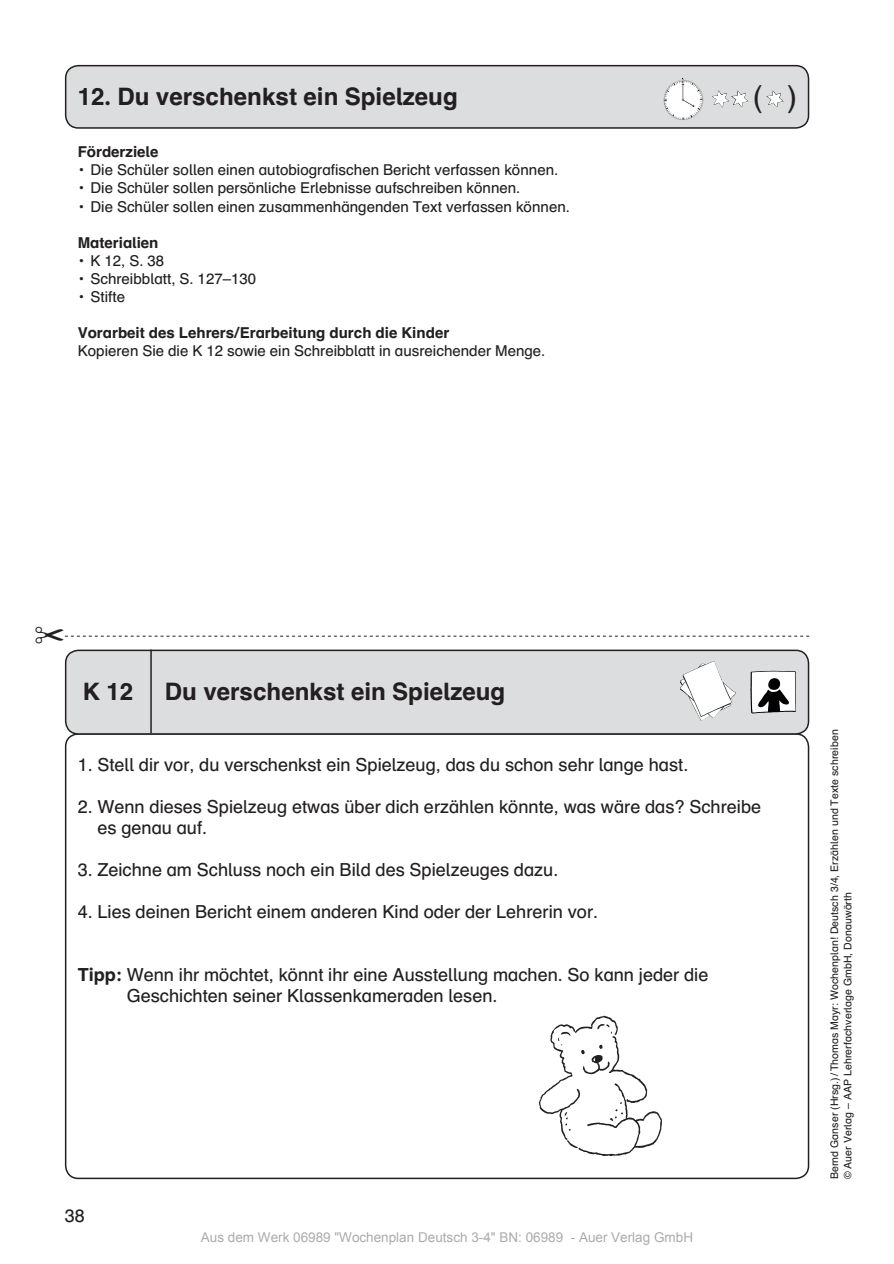
<style>
.page{position:relative;width:894px;height:1264px;background:#fff}
.page>*{position:absolute;margin:0;border:0;box-sizing:border-box;transform-origin:0 0}
.t1{font:30px "Auer Schulbuch";color:#231f20}
.t2{font:700 24px "Auer Schulbuch";color:#231f20}
.t3{font:18px/21px "Auer Schulbuch";color:#231f20}
.t4{font:15px "Auer Schulbuch";color:#231f20}
.t5{font:700 15px "Auer Schulbuch";color:#231f20}
.t6{font:13.5px "Arial";color:#ababab}
.t7{font:10.5px/13.5px "Auer Schulbuch";letter-spacing:.005em;color:#231f20}
.s1{font-weight:700}
</style>
<div class="page">
<div style="left:66px;top:66px;width:742px;height:62px;background:#dcdddf;border-radius:13px"></div>
<div style="left:65px;top:65px;width:744px;height:64px;border:2px solid #231f20;border-radius:13px"></div>
<div style="left:66px;top:650px;width:742px;height:84px;background:#dcdddf;border-radius:13px"></div>
<div style="left:65px;top:649px;width:744px;height:85px;border:2px solid #231f20;border-radius:13px"></div>
<hr style="left:150px;top:649px;width:2px;height:84px;background:#231f20">
<svg style="left:766px;top:90px;width:7px;height:13px"></svg>
<svg style="left:670px;top:79px;width:12px;height:7px"></svg>
<svg style="left:712px;top:93px;width:6px;height:10px"></svg>
<svg style="left:731px;top:95px;width:6px;height:8px"></svg>
<img style="left:750px;top:671px;width:21px;height:42px">
<img style="left:538px;top:1015px;width:124px;height:142px">
<img style="left:680px;top:661px;width:56px;height:60px">
<svg style="left:64px;top:635px;width:745px;height:2px"></svg>
<h2 class="t2" style="left:78px;top:82px;width:382px">12. Du verschenkst ein Spielzeug</h2>
<p class="t5" style="left:78px;top:143px;width:82px">Förderziele</p>
<p class="t4" style="left:78px;top:161px;width:482px">• Die Schüler sollen einen autobiografischen Bericht verfassen können.</p>
<p class="t4" style="left:78px;top:179px;width:444px">• Die Schüler sollen persönliche Erlebnisse aufschreiben können.</p>
<p class="t4" style="left:78px;top:197px;width:494px">• Die Schüler sollen einen zusammenhängenden Text verfassen können.</p>
<p class="t5" style="left:78px;top:233px;width:82px">Materialien</p>
<p class="t4" style="left:78px;top:251px;width:88px">• K 12, S. 38</p>
<p class="t4" style="left:78px;top:269px;width:180px">• Schreibblatt, S. 127–130</p>
<p class="t4" style="left:78px;top:287px;width:49px">• Stifte</p>
<p class="t5" style="left:78px;top:323px;width:373px">Vorarbeit des Lehrers/Erarbeitung durch die Kinder</p>
<p class="t4" style="left:78px;top:341px;width:469px">Kopieren Sie die K 12 sowie ein Schreibblatt in ausreichender Menge.</p>
<h1 class="t1" style="left:753px;top:77px;width:11px">(</h1>
<h1 class="t1" style="left:787px;top:77px;width:11px">)</h1>
<h2 class="t2" style="left:83px;top:676px;width:52px">K 12</h2>
<h2 class="t2" style="left:165px;top:676px;width:342px">Du verschenkst ein Spielzeug</h2>
<p class="t3" style="left:78px;top:754px;width:612px">1. Stell dir vor, du verschenkst ein Spielzeug, das du schon sehr lange hast.</p>
<p class="t3" style="left:97px;top:796px;width:665px;text-indent:-20px">2. Wenn dieses Spielzeug etwas über dich erzählen könnte, was wäre das? Schreibe es genau auf.</p>
<p class="t3" style="left:78px;top:859px;width:482px">3. Zeichne am Schluss noch ein Bild des Spielzeuges dazu.</p>
<p class="t3" style="left:78px;top:901px;width:522px">4. Lies deinen Bericht einem anderen Kind oder der Lehrerin vor.</p>
<p class="t3" style="left:127px;top:964px;width:583px;text-indent:-49px"><span class="s1">Tipp:</span> Wenn ihr möchtet, könnt ihr eine Ausstellung machen. So kann jeder die<br>Geschichten seiner Klassenkameraden lesen.</p>
<p class="t3" style="left:65px;top:1204px;width:22px">38</p>
<p class="t6" style="left:201px;top:1228px;width:494px">Aus dem Werk 06989 "Wochenplan Deutsch 3-4" BN: 06989 - Auer Verlag GmbH</p>
<p class="t7" style="left:827px;top:1179px;width:451px;rotate:-90deg">Bernd Ganser (Hrsg.)/Thomas Mayr: Wochenplan! Deutsch 3/4, Erzählen und Texte schreiben © Auer Verlag – AAP Lehrerfachverlage GmbH, Donauwörth</p>
</div>
